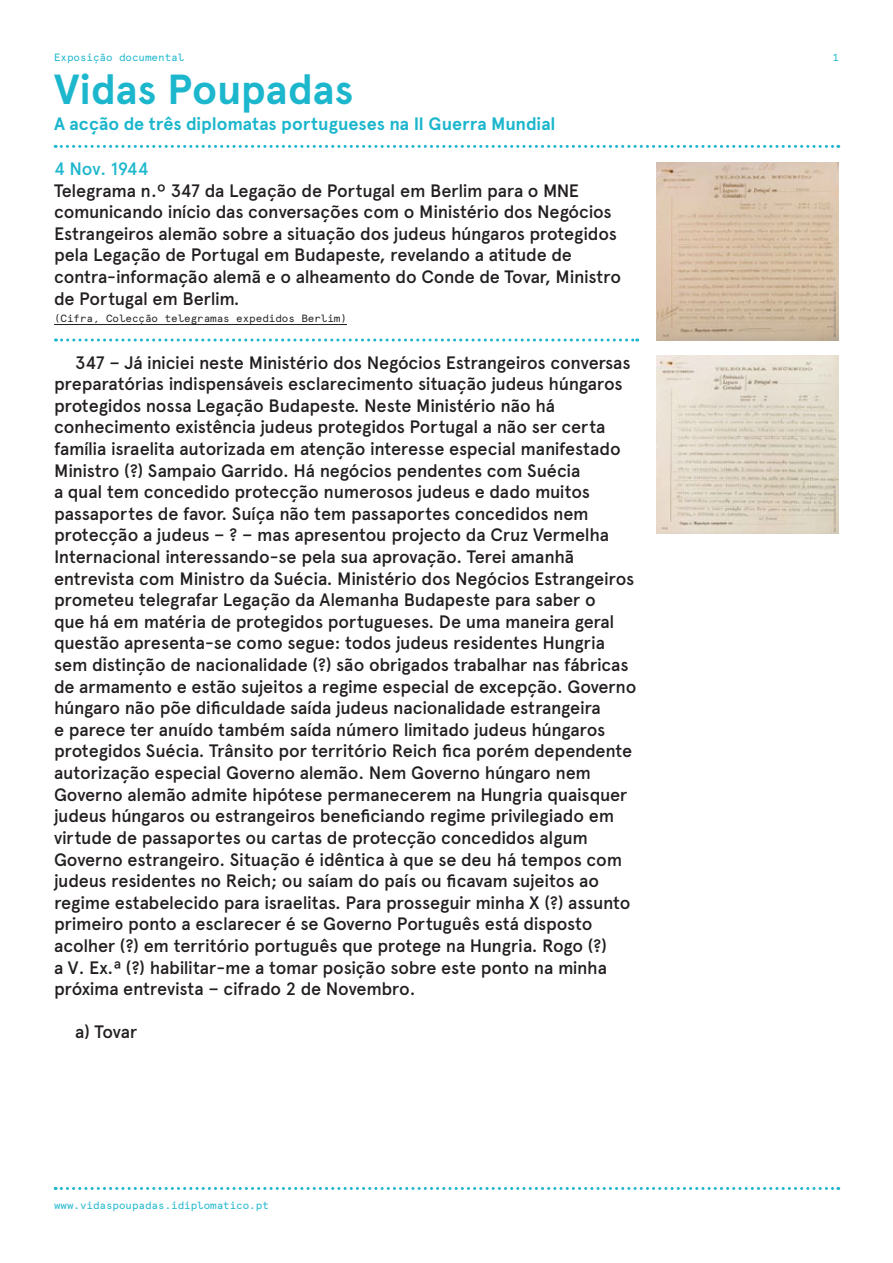
<style>
.page{position:relative;width:893px;height:1263px;background:#fff}
.page>*{position:absolute;margin:0;border:0;box-sizing:border-box;transform-origin:0 0}
.t1{font:700 42px "Apercu";color:#1cb6cd}
.t2{font:500 18px/21.6px "Apercu";letter-spacing:-.015em;color:#231f20}
.t3{font:700 18px "Apercu";color:#1cb6cd}
.t4{font:500 18px "Apercu";letter-spacing:-.015em;color:#1cb6cd}
.t5{font:10.5px "Apercu Mono";color:#1cb6cd}
.t6{font:10.5px "Apercu Mono";color:#231f20}
</style>
<div class="page">
<svg style="left:55px;top:145px;width:784px;height:3px"></svg>
<svg style="left:55px;top:1187px;width:784px;height:3px"></svg>
<svg style="left:56px;top:338px;width:582px;height:3px"></svg>
<hr style="left:54px;top:324px;width:293px;height:1px;background:#231f20">
<img style="left:656px;top:162px;width:183px;height:179px">
<img style="left:656px;top:355px;width:183px;height:178px">
<p class="t5" style="left:54px;top:51px;width:132px">Exposição documental</p>
<h1 class="t1" style="left:54px;top:64px;width:301px">Vidas Poupadas</h1>
<p class="t3" style="left:54px;top:113px;width:503px">A acção de três diplomatas portugueses na II Guerra Mundial</p>
<p class="t4" style="left:54px;top:158px;width:96px">4 Nov. 1944</p>
<p class="t2" style="left:54px;top:180px;width:569px">Telegrama n.º 347 da Legação de Portugal em Berlim para o MNE comunicando início das conversações com o Ministério dos Negócios Estrangeiros alemão sobre a situação dos judeus húngaros protegidos pela Legação de Portugal em Budapeste, revelando a atitude de contra-informação alemã e o alheamento do Conde de Tovar, Ministro de Portugal em Berlim.</p>
<p class="t6" style="left:54px;top:312px;width:294px">(Cifra, Colecção telegramas expedidos Berlim)</p>
<p class="t2" style="left:54px;top:351px;width:584px;text-indent:21px">347 – Já iniciei neste Ministério dos Negócios Estrangeiros conversas preparatórias indispensáveis esclarecimento situação judeus húngaros protegidos nossa Legação Budapeste. Neste Ministério não há conhecimento existência judeus protegidos Portugal a não ser certa família israelita autorizada em atenção interesse especial manifestado Ministro (?) Sampaio Garrido. Há negócios pendentes com Suécia<br>a qual tem concedido protecção numerosos judeus e dado muitos passaportes de favor. Suíça não tem passaportes concedidos nem protecção a judeus – ? – mas apresentou projecto da Cruz Vermelha Internacional interessando-se pela sua aprovação. Terei amanhã entrevista com Ministro da Suécia. Ministério dos Negócios Estrangeiros prometeu telegrafar Legação da Alemanha Budapeste para saber o<br>que há em matéria de protegidos portugueses. De uma maneira geral questão apresenta-se como segue: todos judeus residentes Hungria sem distinção de nacionalidade (?) são obrigados trabalhar nas fábricas de armamento e estão sujeitos a regime especial de excepção. Governo húngaro não põe dificuldade saída judeus nacionalidade estrangeira<br>e parece ter anuído também saída número limitado judeus húngaros protegidos Suécia. Trânsito por território Reich fica porém dependente autorização especial Governo alemão. Nem Governo húngaro nem Governo alemão admite hipótese permanecerem na Hungria quaisquer judeus húngaros ou estrangeiros beneficiando regime privilegiado em virtude de passaportes ou cartas de protecção concedidos algum Governo estrangeiro. Situação é idêntica à que se deu há tempos com judeus residentes no Reich; ou saíam do país ou ficavam sujeitos ao regime estabelecido para israelitas. Para prosseguir minha X (?) assunto primeiro ponto a esclarecer é se Governo Português está disposto acolher (?) em território português que protege na Hungria. Rogo (?)<br>a V. Ex.ª (?) habilitar-me a tomar posição sobre este ponto na minha próxima entrevista – cifrado 2 de Novembro.</p>
<p class="t2" style="left:75px;top:1021px;width:63px">a) Tovar</p>
<p class="t5" style="left:54px;top:1199px;width:216px">www.vidaspoupadas.idiplomatico.pt</p>
<p class="t5" style="left:832px;top:51px;width:8px">1</p>
</div>
